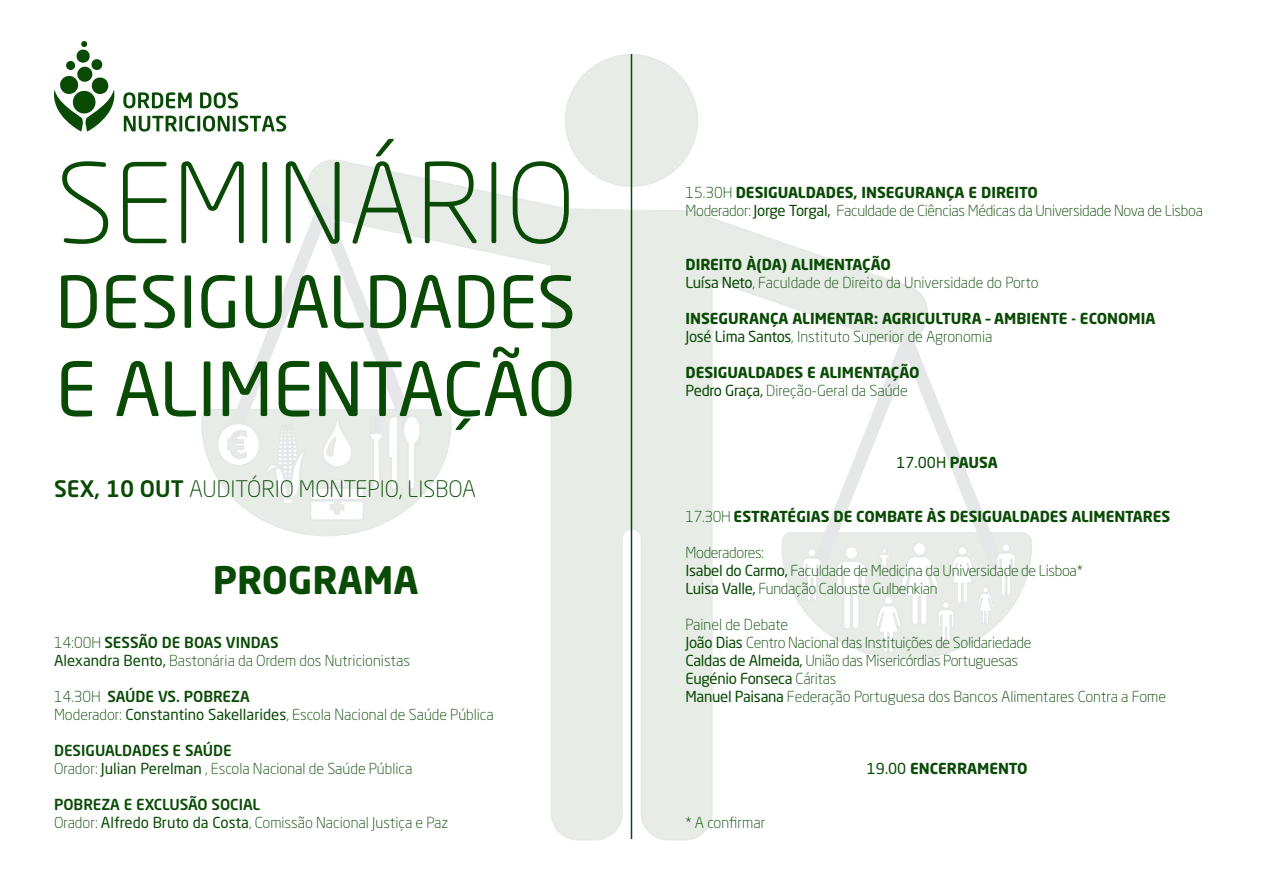
<style>
.page{position:relative;width:1263px;height:893px;background:#fff}
.page>*{position:absolute;margin:0;border:0;box-sizing:border-box;transform-origin:0 0}
.t1{font:300 109.5px "Neo Sans Std";color:#094b05}
.t2{font:73.5px "Neo Sans Std";letter-spacing:-.01em;color:#094b05}
.t3{font:70.5px "Neo Sans Std";color:#094b05}
.t4{font:700 37.5px "Neo Sans Std";color:#094b05}
.t5{font:300 22.5px "Neo Sans Std";color:#094b05}
.t6{font:300 15px/18px "Neo Sans Std";letter-spacing:-.02em;color:#094b05}
.t7{font:300 15px/18px "Neo Sans Std";color:#094b05}
.t8{font:700 15px/18px "Neo Sans Std";color:#094b05}
.t9{font:15px "Neo Sans Std";color:#094b05}
.s1{font-weight:500}
.s2{font-weight:400}
.s3{font-weight:700}
.s4{font-weight:300}
</style>
<div class="page">
<div style="left:566px;top:55px;width:131px;height:131px;background:#e7ede6;border-radius:50%"></div>
<svg style="left:309px;top:156px;width:404px;height:685px;fill:#e7ede6"></svg>
<svg style="left:237px;top:176px;width:753px;height:413px"></svg>
<svg style="left:201px;top:408px;width:251px;height:433px"></svg>
<svg style="left:781px;top:531px;width:251px;height:129px"></svg>
<hr style="left:631px;top:54px;width:1px;height:785px;background:#094b05">
<svg style="left:54px;top:41px;width:232px;height:91px"></svg>
<h1 class="t1" style="left:56px;top:138px;width:521px">SEMINÁRIO</h1>
<h3 class="t3" style="left:56px;top:259px;width:522px">DESIGUALDADES</h3>
<h2 class="t2" style="left:56px;top:344px;width:522px">E ALIMENTAÇÃO</h2>
<h3 class="t5" style="left:54px;top:475px;width:423px"><span class="s1">SEX, 10 OUT</span> AUDITÓRIO MONTEPIO, LISBOA</h3>
<h3 class="t4" style="left:213px;top:556px;width:207px">PROGRAMA</h3>
<p class="t7" style="left:54px;top:633px;width:357px">14:00H <span class="s1">SESSÃO DE BOAS VINDAS<br></span><span class="s2">Alexandra Bento,</span> Bastonária da Ordem dos Nutricionistas</p>
<p class="t7" style="left:54px;top:687px;width:441px">14.30H <span class="s1">SAÚDE VS. POBREZA<br></span>Moderador: <span class="s2">Constantino Sakellarides</span>, Escola Nacional de Saúde Pública</p>
<p class="t7" style="left:54px;top:741px;width:360px"><span class="s1">DESIGUALDADES E SAÚDE<br></span>Orador: <span class="s2">Julian Perelman</span> , Escola Nacional de Saúde Pública</p>
<p class="t7" style="left:54px;top:795px;width:396px"><span class="s1">POBREZA E EXCLUSÃO SOCIAL<br></span>Orador: <span class="s2">Alfredo Bruto da Costa</span>, Comissão Nacional Justiça e Paz</p>
<p class="t6" style="left:685px;top:183px;width:519px">15.30H <span class="s3">DESIGUALDADES, INSEGURANÇA E DIREITO<br></span>Moderador: <span class="s2">Jorge Torgal,</span> Faculdade de Ciências Médicas da Universidade Nova de Lisboa</p>
<p class="t7" style="left:685px;top:255px;width:355px"><span class="s3">DIREITO À(DA) ALIMENTAÇÃO<br></span><span class="s2">Luísa Neto</span>, Faculdade de Direito da Universidade do Porto</p>
<p class="t8" style="left:685px;top:309px;width:472px">INSEGURANÇA ALIMENTAR: AGRICULTURA – AMBIENTE - ECONOMIA<br><span class="s2">José Lima Santos</span><span class="s4">, Instituto Superior de Agronomia</span></p>
<p class="t8" style="left:685px;top:363px;width:236px">DESIGUALDADES E ALIMENTAÇÃO<br><span class="s2">Pedro Graça,</span> <span class="s4">Direção-Geral da Saúde</span></p>
<p class="t9" style="left:896px;top:453px;width:103px">17.00H <span class="s3">PAUSA</span></p>
<p class="t8" style="left:685px;top:507px;width:486px"><span class="s4">17.30H</span> ESTRATÉGIAS DE COMBATE ÀS DESIGUALDADES ALIMENTARES</p>
<p class="t6" style="left:685px;top:543px;width:399px">Moderadores:<br><span class="s2">Isabel do Carmo,</span> Faculdade de Medicina da Universidade de Lisboa*<br><span class="s2">Luisa Valle,</span> Fundação Calouste Gulbenkian</p>
<p class="t6" style="left:685px;top:615px;width:482px">Painel de Debate<br><span class="s2">João Dias</span> Centro Nacional das Instituições de Solidariedade<br><span class="s2">Caldas de Almeida,</span> União das Misericórdias Portuguesas<br><span class="s2">Eugénio Fonseca</span> Cáritas<br><span class="s2">Manuel Paisana</span> Federação Portuguesa dos Bancos Alimentares Contra a Fome</p>
<p class="t7" style="left:685px;top:813px;width:81px">* A confirmar</p>
<p class="t8" style="left:867px;top:759px;width:162px"><span class="s2">19.00</span> ENCERRAMENTO</p>
</div>
